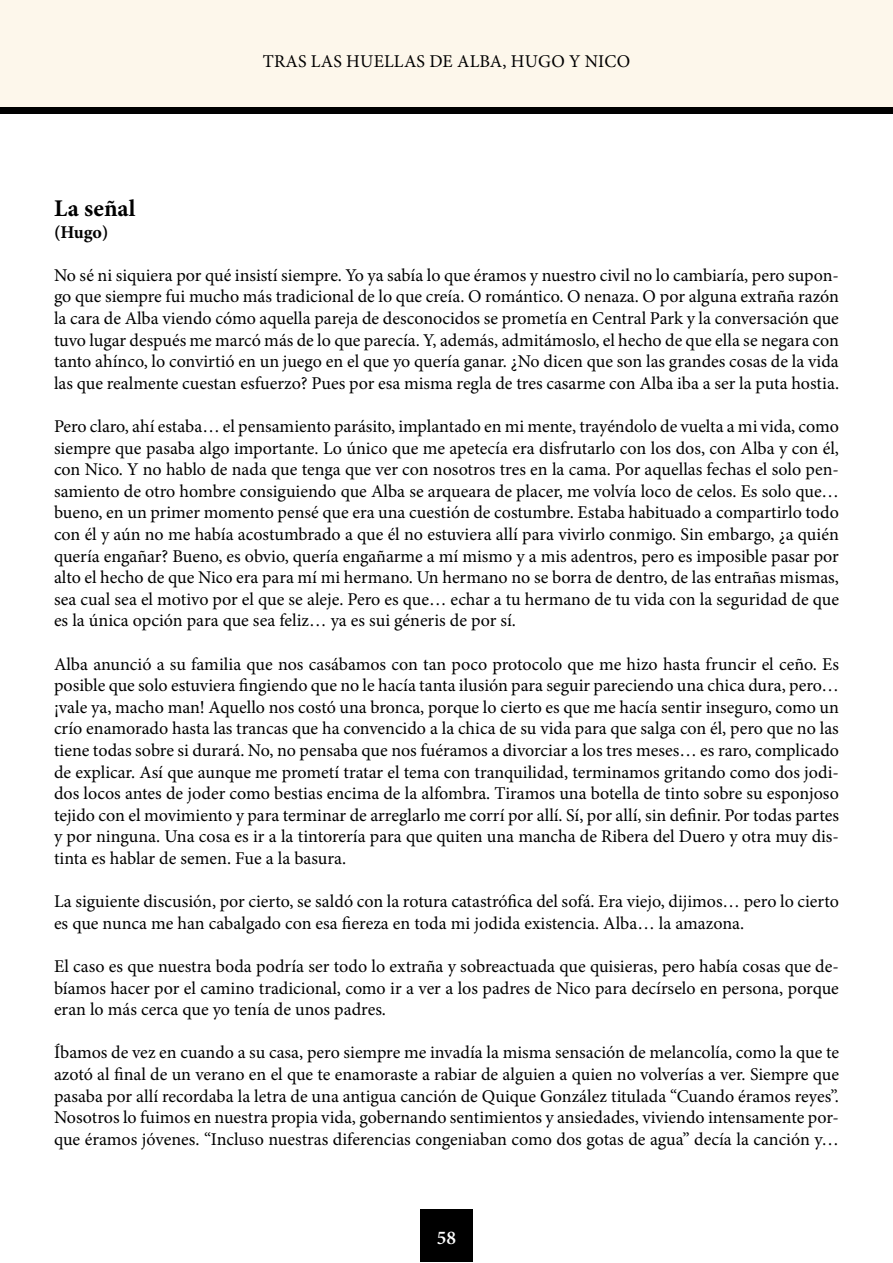
<style>
.page{position:relative;width:893px;height:1263px;background:#fff}
.page>*{position:absolute;margin:0;border:0;box-sizing:border-box;transform-origin:0 0}
.t1{font:700 24px "Minion Pro";letter-spacing:.005em;color:#000}
.t2{font:600 19.5px "Minion Pro";color:#fff}
.t3{font:18px/21.6px "Minion Pro";color:#000;text-align:justify}
.t4{font:700 18px "Minion Pro";color:#000}
</style>
<div class="page">
<div style="left:420px;top:1210px;width:53px;height:52px;background:#000"></div>
<div style="left:1px;top:0;width:892px;height:109px;background:#fdf7eb"></div>
<div style="left:1px;top:107px;width:892px;height:7px;background:#000"></div>
<p class="t3" style="left:263px;top:51px;width:369px">Tras las huellas de Alba, hugo y nico</p>
<h1 class="t1" style="left:54px;top:191px;width:83px">La señal</h1>
<p class="t4" style="left:54px;top:219px;width:56px">(Hugo)</p>
<p class="t3" style="left:54px;top:264px;width:787px">No sé ni siquiera por qué insistí siempre. Yo ya sabía lo que éramos y nuestro civil no lo cambiaría, pero supon&shy;go que siempre fui mucho más tradicional de lo que creía. O romántico. O nenaza. O por alguna extraña razón la cara de Alba viendo cómo aquella pareja de desconocidos se prometía en Central Park y la conversación que tuvo lugar después me marcó más de lo que parecía. Y, además, admitámoslo, el hecho de que ella se negara con tanto ahínco, lo convirtió en un juego en el que yo quería ganar. ¿No dicen que son las grandes cosas de la vida las que realmente cuestan esfuerzo? Pues por esa misma regla de tres casarme con Alba iba a ser la puta hostia.</p>
<p class="t3" style="left:54px;top:415px;width:786px">Pero claro, ahí estaba… el pensamiento parásito, implantado en mi mente, trayéndolo de vuelta a mi vida, como siempre que pasaba algo importante. Lo único que me apetecía era disfrutarlo con los dos, con Alba y con él, con Nico. Y no hablo de nada que tenga que ver con nosotros tres en la cama. Por aquellas fechas el solo pen&shy;samiento de otro hombre consiguiendo que Alba se arqueara de placer, me volvía loco de celos. Es solo que… bueno, en un primer momento pensé que era una cuestión de costumbre. Estaba habituado a compartirlo todo con él y aún no me había acostumbrado a que él no estuviera allí para vivirlo conmigo. Sin embargo, ¿a quién quería engañar? Bueno, es obvio, quería engañarme a mí mismo y a mis adentros, pero es imposible pasar por alto el hecho de que Nico era para mí mi hermano. Un hermano no se borra de dentro, de las entrañas mismas, sea cual sea el motivo por el que se aleje. Pero es que… echar a tu hermano de tu vida con la seguridad de que es la única opción para que sea feliz… ya es sui géneris de por sí.</p>
<p class="t3" style="left:54px;top:653px;width:787px">Alba anunció a su familia que nos casábamos con tan poco protocolo que me hizo hasta fruncir el ceño. Es posible que solo estuviera fingiendo que no le hacía tanta ilusión para seguir pareciendo una chica dura, pero… ¡vale ya, macho man! Aquello nos costó una bronca, porque lo cierto es que me hacía sentir inseguro, como un crío enamorado hasta las trancas que ha convencido a la chica de su vida para que salga con él, pero que no las tiene todas sobre si durará. No, no pensaba que nos fuéramos a divorciar a los tres meses… es raro, complicado de explicar. Así que aunque me prometí tratar el tema con tranquilidad, terminamos gritando como dos jodi&shy;dos locos antes de joder como bestias encima de la alfombra. Tiramos una botella de tinto sobre su esponjoso tejido con el movimiento y para terminar de arreglarlo me corrí por allí. Sí, por allí, sin definir. Por todas partes y por ninguna. Una cosa es ir a la tintorería para que quiten una mancha de Ribera del Duero y otra muy dis&shy;tinta es hablar de semen. Fue a la basura.</p>
<p class="t3" style="left:54px;top:891px;width:786px">La siguiente discusión, por cierto, se saldó con la rotura catastrófica del sofá. Era viejo, dijimos… pero lo cierto es que nunca me han cabalgado con esa fiereza en toda mi jodida existencia. Alba… la amazona.</p>
<p class="t3" style="left:54px;top:955px;width:786px">El caso es que nuestra boda podría ser todo lo extraña y sobreactuada que quisieras, pero había cosas que de&shy;bíamos hacer por el camino tradicional, como ir a ver a los padres de Nico para decírselo en persona, porque eran lo más cerca que yo tenía de unos padres.</p>
<p class="t3" style="left:54px;top:1042px;width:787px">Íbamos de vez en cuando a su casa, pero siempre me invadía la misma sensación de melancolía, como la que te azotó al final de un verano en el que te enamoraste a rabiar de alguien a quien no volverías a ver. Siempre que pasaba por allí recordaba la letra de una antigua canción de Quique González titulada “Cuando éramos reyes”.<br>Nosotros lo fuimos en nuestra propia vida, gobernando sentimientos y ansiedades, viviendo intensamente por&shy;que éramos jóvenes. “Incluso nuestras diferencias congeniaban como dos gotas de agua” decía la canción y…</p>
<p class="t2" style="left:437px;top:1224px;width:21px">58</p>
</div>
